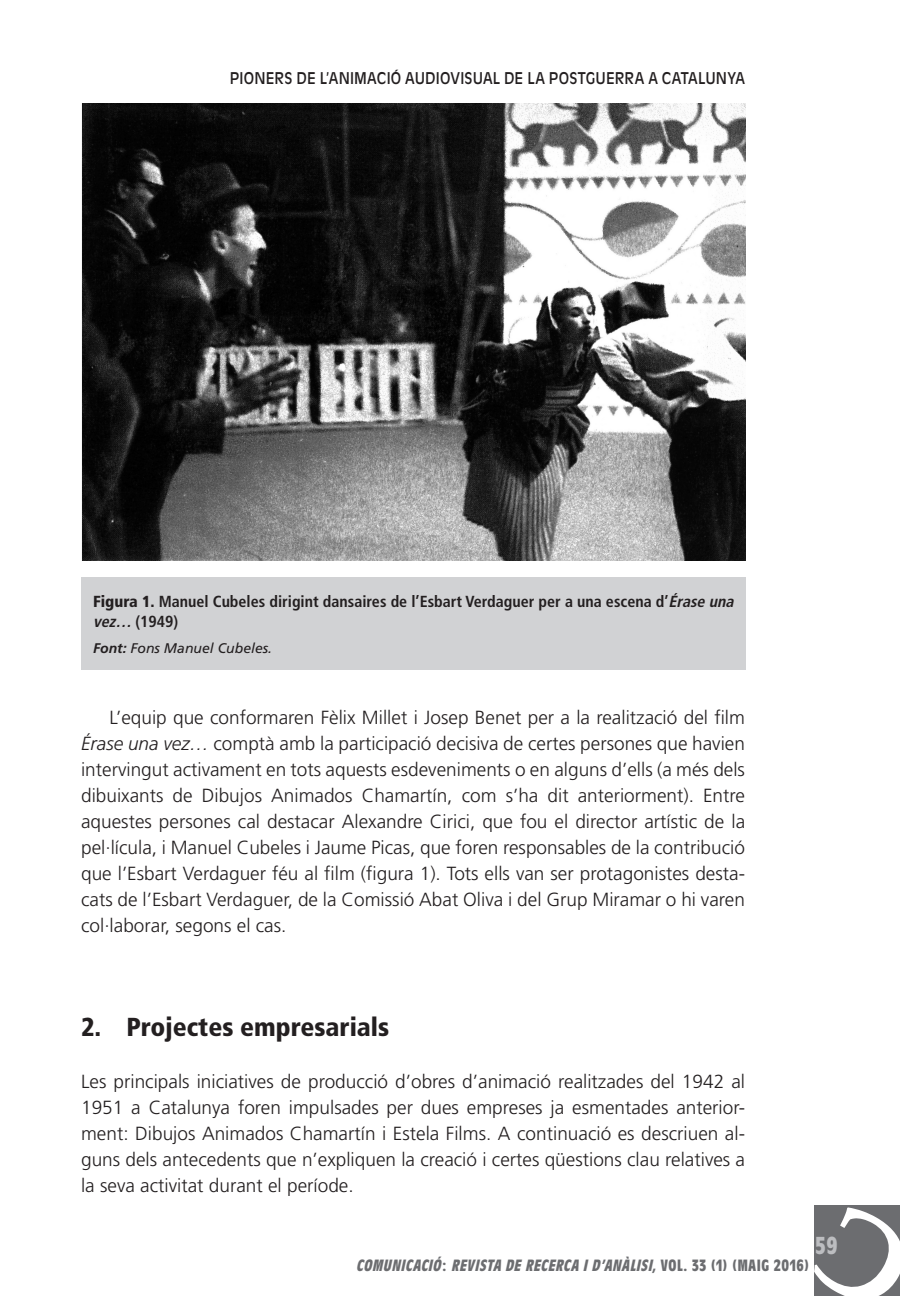
<style>
.page{position:relative;width:900px;height:1296px;background:#fff}
.page>*{position:absolute;margin:0;border:0;box-sizing:border-box;transform-origin:0 0}
._0_Títol_1Nivell{font:900 condensed 26px "Frutiger";color:#231f20}
.t1{font:700 condensed 24px "Antique Olive";color:#bcbdc0}
._0_Text_1{font:300 19px/26px "Frutiger";color:#231f20;text-align:justify}
._0_Text_Sense{font:300 19px/26px "Frutiger";color:#231f20;text-align:justify}
._0_Figura_Gràfics1{font:700 condensed 16px/20px "Frutiger";color:#231f20}
.t2{font:italic 700 condensed 16px "Antique Olive";color:#6c6d70}
._0_Portada_Títol{font:16px "Antique Olive";letter-spacing:.015em;color:#231f20;scale:.9 1}
._0_Portada_Títol-2{font:16px "Antique Olive";letter-spacing:-.01em;color:#231f20;scale:.9 1}
._0_Font_Gràfics3{font:italic 14px "Frutiger";color:#231f20}
.s1{font-weight:900}
.s2{font-style:italic}
.s3{font-weight:700}
.s4{font-style:normal}
</style>
<div class="page">
<div style="left:81px;top:577px;width:663px;height:93px;background:#d1d2d4"></div>
<img style="left:81px;top:104px;width:663px;height:456px">
<div style="left:814px;top:1205px;width:86px;height:91px;background:#6c6d70"></div>
<p class="_0_Portada_Títol" style="left:230px;top:69px;width:418px">PIONERS DE L’ANIMACIÓ AUDIOVISUAL DE LA POSTGUERR</p>
<p class="_0_Portada_Títol-2" style="left:634px;top:69px;width:124px">A A CATALU NYA</p>
<p class="_0_Figura_Gràfics1" style="left:93px;top:591px;width:645px"><span class="s1">Figura 1.</span> Manuel Cubeles dirigint dansaires de l’Esbart Verdaguer per a una escena d’<span class="s2">Érase una vez…</span> (1949)</p>
<p class="_0_Font_Gràfics3" style="left:93px;top:640px;width:180px"><span class="s3">Font:</span> Fons Manuel Cubeles.</p>
<p class="_0_Text_1" style="left:81px;top:704px;width:665px;text-indent:28px">L’equip que conformaren Fèlix Millet i Josep Benet per a la realització del film <span class="s2">Érase una vez…</span> comptà amb la participació decisiva de certes persones que havien intervingut activament en tots aquests esdeveniments o en alguns d’ells (a més dels dibuixants de Dibujos Animados Chamartín, com s’ha dit anteriorment). Entre aquestes persones cal destacar Alexandre Cirici, que fou el director artístic de la pel·lícula, i Manuel Cubeles i Jaume Picas, que foren responsables de la contribució que l’Esbart Verdaguer féu al film (figura 1). Tots ells van ser protagonistes desta&shy;cats de l’Esbart Verdaguer, de la Comissió Abat Oliva i del Grup Miramar o hi varen col·laborar, segons el cas.</p>
<p class="_0_Títol_1Nivell" style="left:81px;top:1011px;width:309px">2. Projectes empresarials</p>
<p class="_0_Text_Sense" style="left:81px;top:1068px;width:665px">Les principals iniciatives de producció d’obres d’animació realitzades del 1942 al 1951 a Catalunya foren impulsades per dues empreses ja esmentades anterior&shy;ment: Dibujos Animados Chamartín i Estela Films. A continuació es descriuen al&shy;guns dels antecedents que n’expliquen la creació i certes qüestions clau relatives a la seva activitat durant el període.</p>
<p class="t1" style="left:815px;top:1232px;width:24px">59</p>
<p class="t2" style="left:356px;top:1257px;width:454px">COMUNICACIÓ<span class="s4">:</span> REVISTA DE RECERCA I D’ANÀLISI, <span class="s4">V O L . 3 3 ( 1 ) ( M A I G 2 0 1 6 )</span></p>
</div>
